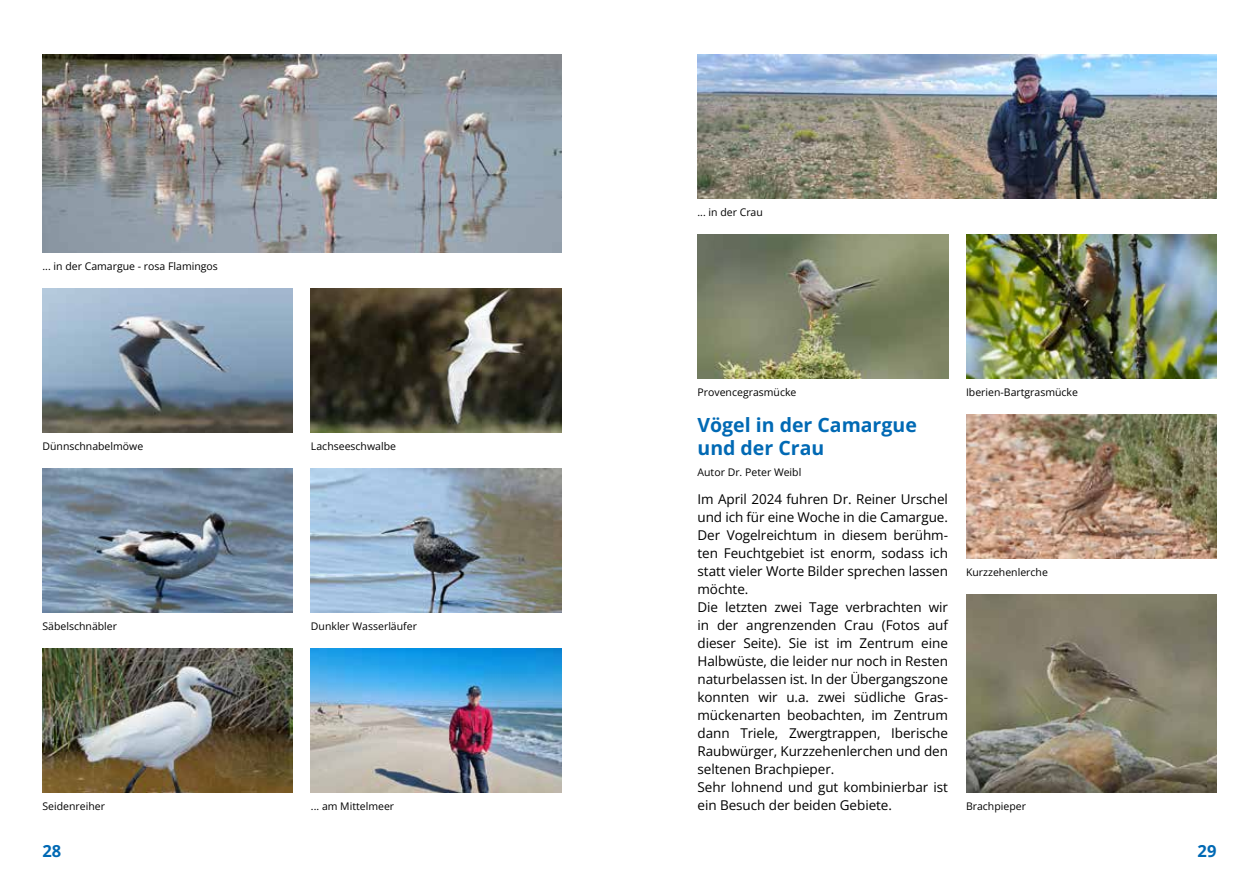
<style>
.page{position:relative;width:1259px;height:893px;background:#fff}
.page>*{position:absolute;margin:0;border:0;box-sizing:border-box;transform-origin:0 0}
.t1{font:700 19.5px/23.4px "Open Sans";color:#0069b4}
.t2{font:700 16.5px "Open Sans";color:#0069b4}
.t3{font:13.5px/18px "Open Sans";letter-spacing:-.005em;color:#000}
.t4{font:10.5px "Open Sans";color:#000}
</style>
<div class="page">
<img style="left:43px;top:288px;width:250px;height:144px">
<img style="left:311px;top:288px;width:250px;height:144px">
<img style="left:43px;top:468px;width:250px;height:144px">
<img style="left:311px;top:468px;width:250px;height:144px">
<img style="left:43px;top:648px;width:250px;height:144px">
<img style="left:311px;top:648px;width:250px;height:144px">
<img style="left:43px;top:54px;width:518px;height:198px">
<img style="left:697px;top:54px;width:519px;height:144px">
<img style="left:966px;top:594px;width:250px;height:198px">
<img style="left:966px;top:414px;width:250px;height:144px">
<img style="left:966px;top:234px;width:250px;height:144px">
<img style="left:697px;top:234px;width:251px;height:144px">
<p class="t4" style="left:697px;top:205px;width:67px">... in der Crau</p>
<p class="t4" style="left:43px;top:259px;width:177px">... in der Camargue - rosa Flamingos</p>
<p class="t4" style="left:697px;top:385px;width:100px">Provencegrasmücke</p>
<p class="t4" style="left:966px;top:385px;width:114px">Iberien-Bartgrasmücke</p>
<p class="t4" style="left:43px;top:439px;width:102px">Dünnschnabelmöwe</p>
<p class="t4" style="left:311px;top:439px;width:87px">Lachseeschwalbe</p>
<p class="t4" style="left:43px;top:619px;width:76px">Säbelschnäbler</p>
<p class="t4" style="left:311px;top:619px;width:107px">Dunkler Wasserläufer</p>
<p class="t4" style="left:43px;top:799px;width:64px">Seidenreiher</p>
<p class="t4" style="left:311px;top:799px;width:85px">... am Mittelmeer</p>
<h1 class="t1" style="left:697px;top:413px;width:221px">Vögel in der Camargue und der Crau</h1>
<p class="t3" style="left:697px;top:490px;width:252px">Im April 2024 fuhren Dr. Reiner Urschel und ich für eine Woche in die Camargue.<br>Der Vogelreichtum in diesem berühm&shy;ten Feuchtgebiet ist enorm, sodass ich statt vieler Worte Bilder sprechen lassen möchte.<br>Die letzten zwei Tage verbrachten wir in der angrenzenden Crau (Fotos auf dieser Seite). Sie ist im Zentrum eine Halbwüste, die leider nur noch in Resten naturbelassen ist. In der Übergangszone konnten wir u.a. zwei südliche Gras&shy;mückenarten beobachten, im Zentrum dann Triele, Zwergtrappen, Iberische Raubwürger, Kurzzehenlerchen und den seltenen Brachpieper.<br>Sehr lohnend und gut kombinierbar ist ein Besuch der beiden Gebiete.</p>
<p class="t4" style="left:697px;top:465px;width:105px">Autor Dr. Peter Weibl</p>
<p class="t4" style="left:966px;top:565px;width:83px">Kurzzehenlerche</p>
<p class="t4" style="left:966px;top:799px;width:61px">Brachpieper</p>
<p class="t2" style="left:43px;top:839px;width:20px">28</p>
<p class="t2" style="left:1197px;top:839px;width:20px">29</p>
</div>
